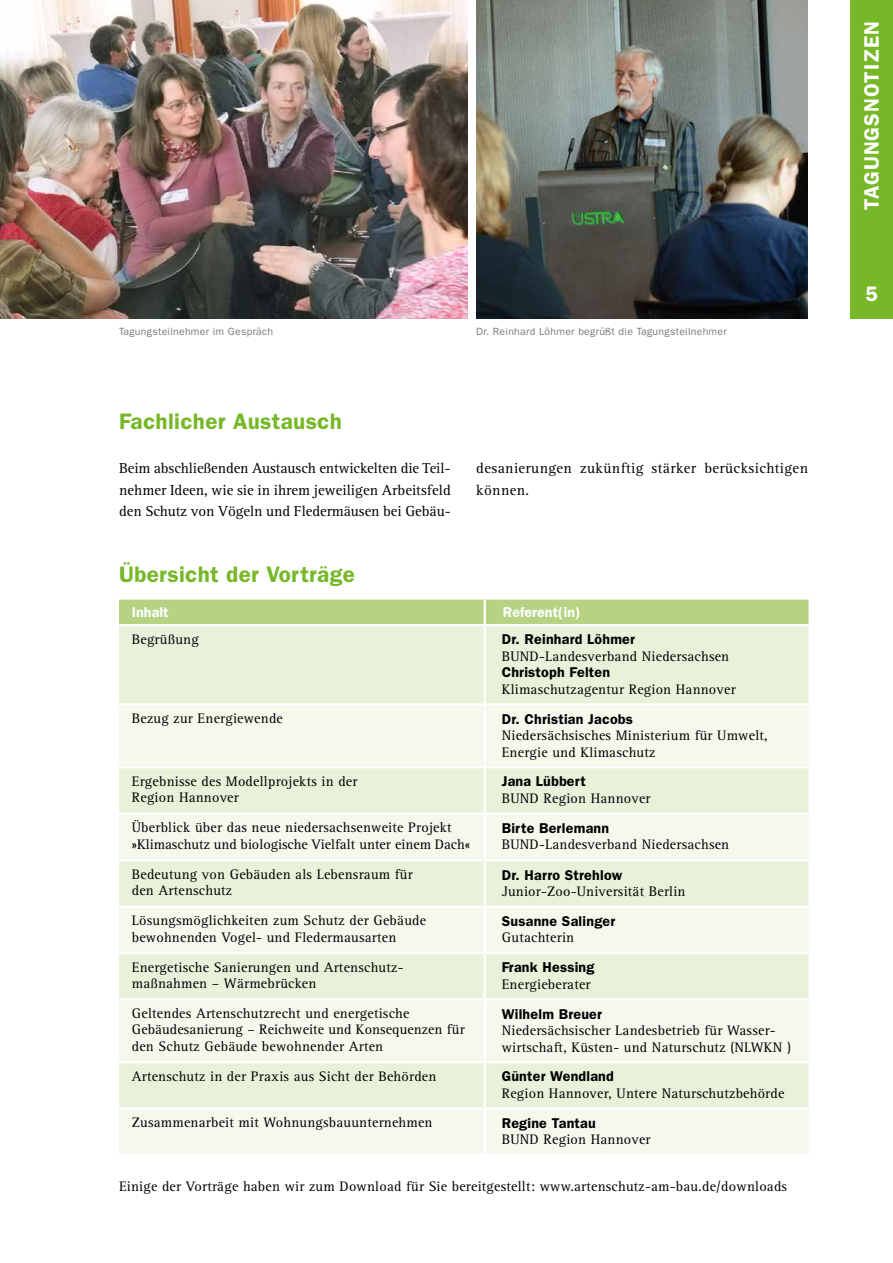
<style>
.page{position:relative;width:893px;height:1263px;background:#fff}
.page>*{position:absolute;margin:0;border:0;box-sizing:border-box;transform-origin:0 0}
.t1{font:600 22.5px "Franklin Gothic";letter-spacing:.015em;color:#76b828}
.t2{font:600 21px "Franklin Gothic";letter-spacing:.045em;color:#fff}
.t3{font:15px/21.8px "Rotis Serif";letter-spacing:.025em;color:#000;text-align:justify}
.t4{font:14.25px/16.5px "Rotis Serif";letter-spacing:.015em;color:#000}
.t5{font:600 14.25px "Franklin Gothic";letter-spacing:.015em;color:#000}
.t6{font:600 14.25px "Franklin Gothic";letter-spacing:.005em;color:#fff}
.t7{font:10.5px "Franklin Gothic";letter-spacing:.025em;color:#7b7b7a}
</style>
<div class="page">
<img style="left:0;top:0;width:468px;height:319px">
<img style="left:476px;top:0;width:332px;height:319px">
<div style="left:850px;top:0;width:43px;height:319px;background:#76b828"></div>
<div style="left:119px;top:600px;width:690px;height:24px;background:#b6d384"></div>
<div style="left:119px;top:626px;width:690px;height:77px;background:#e8f1d9"></div>
<svg style="left:119px;top:706px;width:690px;height:448px;background:#eff5e4"></svg>
<hr style="left:119px;top:766px;width:366px;height:2px;background:#fff">
<hr style="left:485px;top:766px;width:324px;height:2px;background:#fff">
<hr style="left:119px;top:812px;width:366px;height:3px;background:#fff">
<hr style="left:485px;top:812px;width:324px;height:3px;background:#fff">
<hr style="left:119px;top:859px;width:366px;height:2px;background:#fff">
<hr style="left:485px;top:859px;width:324px;height:2px;background:#fff">
<hr style="left:119px;top:905px;width:366px;height:3px;background:#fff">
<hr style="left:485px;top:905px;width:324px;height:3px;background:#fff">
<hr style="left:119px;top:952px;width:366px;height:2px;background:#fff">
<hr style="left:485px;top:952px;width:324px;height:2px;background:#fff">
<hr style="left:119px;top:998px;width:366px;height:2px;background:#fff">
<hr style="left:485px;top:998px;width:324px;height:2px;background:#fff">
<hr style="left:119px;top:1061px;width:366px;height:2px;background:#fff">
<hr style="left:485px;top:1061px;width:324px;height:2px;background:#fff">
<hr style="left:119px;top:1107px;width:366px;height:3px;background:#fff">
<hr style="left:485px;top:1107px;width:324px;height:3px;background:#fff">
<hr style="left:484px;top:600px;width:2px;height:24px;background:#fff">
<hr style="left:484px;top:626px;width:2px;height:77px;background:#fff">
<hr style="left:484px;top:705px;width:2px;height:61px;background:#fff">
<hr style="left:484px;top:768px;width:2px;height:44px;background:#fff">
<hr style="left:484px;top:815px;width:2px;height:44px;background:#fff">
<hr style="left:484px;top:861px;width:2px;height:44px;background:#fff">
<hr style="left:484px;top:908px;width:2px;height:44px;background:#fff">
<hr style="left:484px;top:954px;width:2px;height:44px;background:#fff">
<hr style="left:484px;top:1000px;width:2px;height:61px;background:#fff">
<hr style="left:484px;top:1063px;width:2px;height:44px;background:#fff">
<hr style="left:484px;top:1110px;width:2px;height:44px;background:#fff">
<p class="t7" style="left:119px;top:326px;width:156px">Tagungsteilnehmer im Gespräch</p>
<p class="t7" style="left:476px;top:326px;width:252px">Dr. Reinhard Löhmer begrüßt die Tagungsteilnehmer</p>
<h1 class="t1" style="left:119px;top:408px;width:224px">Fachlicher Austausch</h1>
<p class="t3" style="left:119px;top:457px;width:333px">Beim abschließenden Austausch entwickelten die Teil&shy;nehmer Ideen, wie sie in ihrem jeweiligen Arbeitsfeld den Schutz von Vögeln und Fledermäusen bei Gebäu-</p>
<p class="t3" style="left:476px;top:457px;width:333px">desanierungen zukünftig stärker berücksichtigen können.</p>
<h1 class="t1" style="left:119px;top:561px;width:237px">Übersicht der Vorträge</h1>
<p class="t6" style="left:132px;top:604px;width:38px">Inhalt</p>
<p class="t6" style="left:503px;top:604px;width:79px">Referent(in)</p>
<p class="t4" style="left:132px;top:631px;width:68px">Begrüßung</p>
<p class="t5" style="left:502px;top:631px;width:135px">Dr. Reinhard Löhmer</p>
<p class="t4" style="left:502px;top:648px;width:229px">BUND-Landesverband Niedersachsen</p>
<p class="t5" style="left:502px;top:664px;width:110px">Christoph Felten</p>
<p class="t4" style="left:502px;top:681px;width:235px">Klimaschutzagentur Region Hannover</p>
<p class="t4" style="left:132px;top:710px;width:153px">Bezug zur Energiewende</p>
<p class="t5" style="left:502px;top:710px;width:133px">Dr. Christian Jacobs</p>
<p class="t4" style="left:502px;top:728px;width:267px">Niedersächsisches Ministerium für Umwelt,<br>Energie und Klimaschutz</p>
<p class="t4" style="left:132px;top:773px;width:227px">Ergebnisse des Modellprojekts in der<br>Region Hannover</p>
<p class="t5" style="left:502px;top:773px;width:86px">Jana Lübbert</p>
<p class="t4" style="left:502px;top:790px;width:150px">BUND Region Hannover</p>
<p class="t4" style="left:132px;top:819px;width:340px">Überblick über das neue niedersachsenweite Projekt »Klimaschutz und biologische Vielfalt unter einem Dach«</p>
<p class="t5" style="left:502px;top:819px;width:109px">Birte Berlemann</p>
<p class="t4" style="left:502px;top:837px;width:229px">BUND-Landesverband Niedersachsen</p>
<p class="t4" style="left:132px;top:866px;width:282px">Bedeutung von Gebäuden als Lebensraum für den Artenschutz</p>
<p class="t5" style="left:502px;top:866px;width:122px">Dr. Harro Strehlow</p>
<p class="t4" style="left:502px;top:883px;width:185px">Junior-Zoo-Universität Berlin</p>
<p class="t4" style="left:132px;top:913px;width:296px">Lösungsmöglichkeiten zum Schutz der Gebäude bewohnenden Vogel- und Fledermausarten</p>
<p class="t5" style="left:502px;top:913px;width:115px">Susanne Salinger</p>
<p class="t4" style="left:502px;top:930px;width:74px">Gutachterin</p>
<p class="t4" style="left:132px;top:959px;width:273px">Energetische Sanierungen und Artenschutz&shy;maßnahmen – Wärmebrücken</p>
<p class="t5" style="left:502px;top:959px;width:94px">Frank Hessing</p>
<p class="t4" style="left:502px;top:976px;width:90px">Energieberater</p>
<p class="t4" style="left:132px;top:1005px;width:334px">Geltendes Artenschutzrecht und energetische<br>Gebäudesanierung – Reichweite und Konsequenzen für den Schutz Gebäude bewohnender Arten</p>
<p class="t5" style="left:502px;top:1005px;width:102px">Wilhelm Breuer</p>
<p class="t4" style="left:502px;top:1022px;width:291px">Niedersächsischer Landesbetrieb für Wasser&shy;wirtschaft, Küsten- und Naturschutz (NLWKN )</p>
<p class="t4" style="left:132px;top:1068px;width:306px">Artenschutz in der Praxis aus Sicht der Behörden</p>
<p class="t5" style="left:502px;top:1068px;width:114px">Günter Wendland</p>
<p class="t4" style="left:502px;top:1085px;width:284px">Region Hannover, Untere Naturschutzbehörde</p>
<p class="t4" style="left:132px;top:1114px;width:302px">Zusammenarbeit mit Wohnungsbauunternehmen</p>
<p class="t5" style="left:502px;top:1114px;width:96px">Regine Tantau</p>
<p class="t4" style="left:502px;top:1132px;width:150px">BUND Region Hannover</p>
<p class="t4" style="left:119px;top:1178px;width:670px">Einige der Vorträge haben wir zum Download für Sie bereitgestellt: www.artenschutz-am-bau.de/downloads</p>
<h2 class="t2" style="left:859px;top:210px;width:190px;rotate:-90deg">TAGUNGSNOTIZEN</h2>
<h2 class="t2" style="left:865px;top:281px;width:14px">5</h2>
</div>
